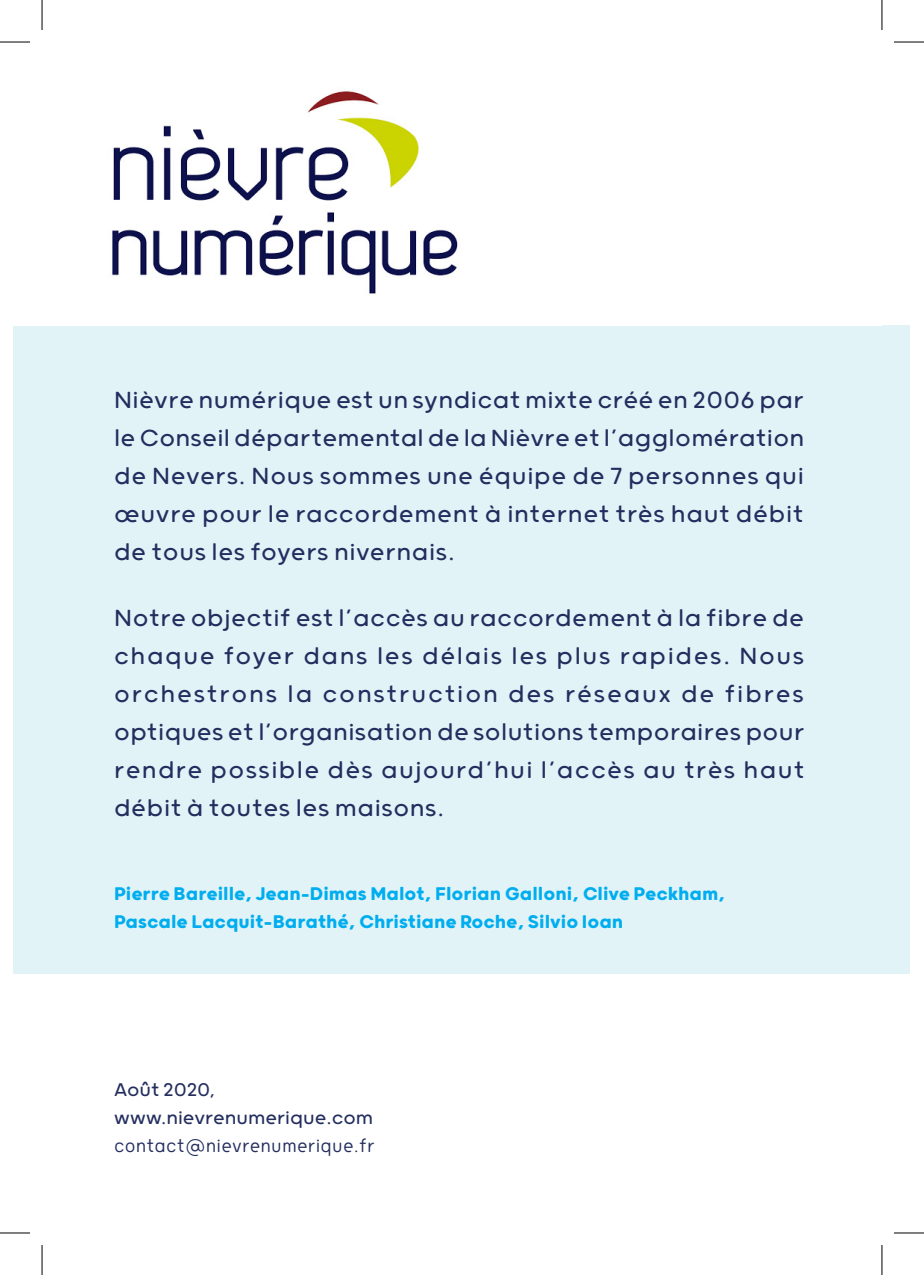
<style>
.page{position:relative;width:924px;height:1275px;background:#fff}
.page>*{position:absolute;margin:0;border:0;box-sizing:border-box;transform-origin:0 0}
.t1{font:300 28px/38px "Grold Rounded";letter-spacing:.025em;color:#232e5e;text-align:justify}
.t2{font:700 22px/28px "Grold Rounded";color:#00aeef}
.t3{font:300 22px/28px "Grold Rounded";color:#232e5e}
.t4{font:300 22px "Grold Rounded Slim";letter-spacing:.01em;color:#232e5e}
</style>
<div class="page">
<div style="left:14px;top:325px;width:895px;height:649px;background:#e2f3f8"></div>
<img style="left:112px;top:91px;width:346px;height:203px">
<hr style="left:0;top:42px;width:30px;height:1px;background:#000">
<hr style="left:893px;top:42px;width:30px;height:1px;background:#000">
<hr style="left:0;top:1232px;width:30px;height:1px;background:#000">
<hr style="left:893px;top:1232px;width:30px;height:1px;background:#000">
<hr style="left:42px;top:0;width:1px;height:30px;background:#000">
<hr style="left:42px;top:1245px;width:1px;height:30px;background:#000">
<hr style="left:881px;top:0;width:1px;height:30px;background:#000">
<hr style="left:881px;top:1245px;width:1px;height:30px;background:#000">
<p class="t1" style="left:114px;top:380px;width:691px">Nièvre numérique est un syndicat mixte créé en 2006 par le Conseil départemental de la Nièvre et l’agglomération de Nevers. Nous sommes une équipe de 7 personnes qui œuvre pour le raccordement à internet très haut débit de tous les foyers nivernais.</p>
<p class="t1" style="left:114px;top:598px;width:691px">Notre objectif est l’accès au raccordement à la fibre de chaque foyer dans les délais les plus rapides. Nous orchestrons la construction des réseaux de fibres optiques et l’organisation de solutions temporaires pour rendre possible dès aujourd’hui l’accès au très haut débit à toutes les maisons.</p>
<p class="t2" style="left:114px;top:878px;width:612px">Pierre Bareille, Jean-Dimas Malot, Florian Galloni, Clive Peckham,<br>Pascale Lacquit-Barathé, Christiane Roche, Silvio Ioan</p>
<p class="t3" style="left:114px;top:1074px;width:260px">Août 2020, www.nievrenumerique.com</p>
<p class="t4" style="left:114px;top:1132px;width:262px">contact@nievrenumerique.fr</p>
</div>
